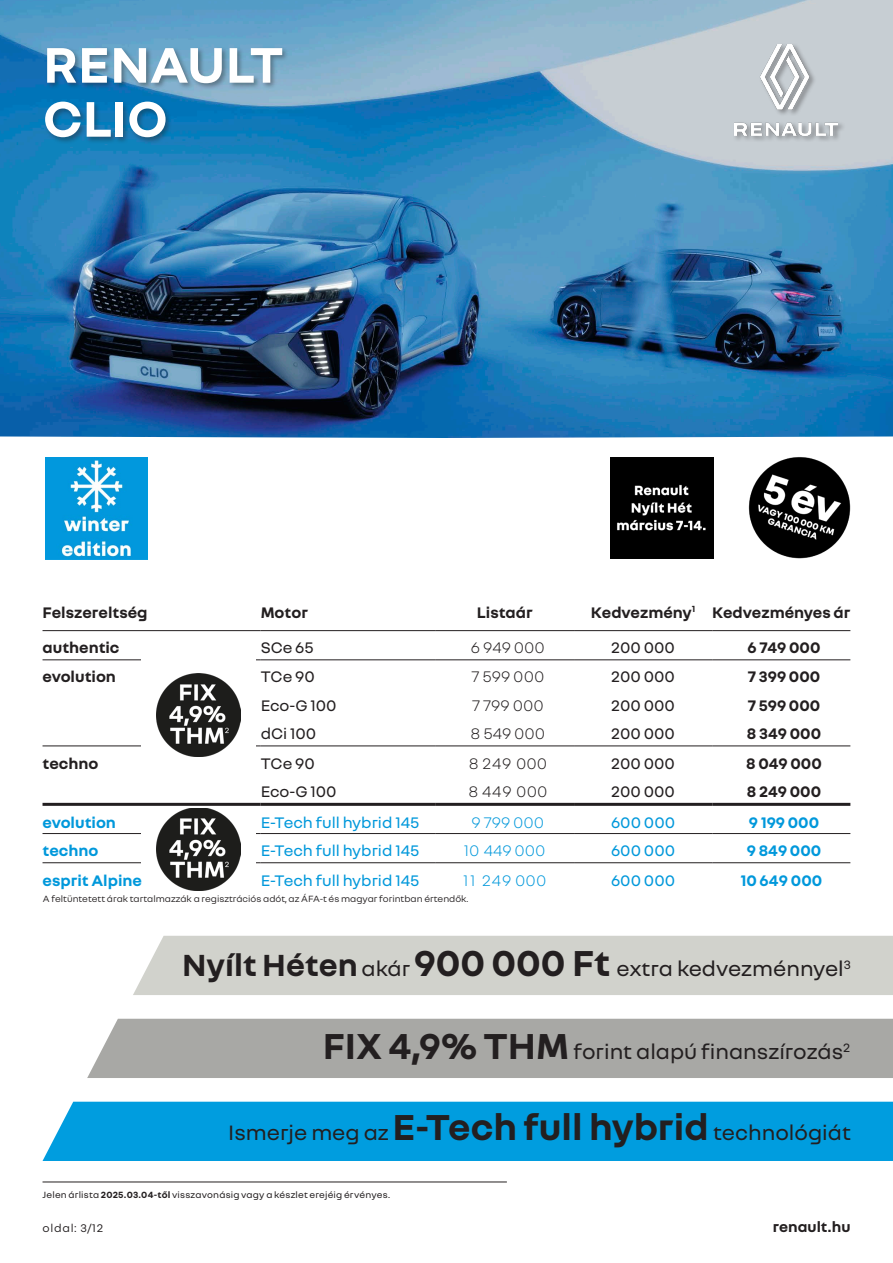
<style>
.page{position:relative;width:893px;height:1263px;background:#fff}
.page>*{position:absolute;margin:0;border:0;box-sizing:border-box;transform-origin:0 0}
.t1{font:700 54px/54px "Nouvel R";letter-spacing:.005em;color:#fff}
.t2{font:22.5px "Nouvel R";color:#231f20}
.t3{font:700 16.5px "Nouvel R";color:#231f20}
.t4{font:16.5px "Nouvel R";color:#0098db}
.t5{font:16.5px "Nouvel R";color:#231f20}
.t6{font:700 16.5px "Nouvel R";color:#0098db}
.t7{font:300 16.5px "Nouvel R";color:#231f20}
.t8{font:300 16.5px "Nouvel R";color:#0098db}
.povinne_ruceni{font:700 15.75px "Nouvel R";color:#231f20}
.t9{font:12px "Nouvel R";letter-spacing:.06em;color:#231f20}
.t10{font:9.75px "Nouvel R";color:#231f20}
.t11{font:9.75px "Nouvel R";letter-spacing:.02em;color:#231f20}
.s1{font-weight:700;font-size:33px}
.s2{font-weight:700;font-size:39px}
.s3{font-weight:700}
</style>
<div class="page">
<img style="left:0;top:0;width:893px;height:438px">
<div style="left:43px;top:46px;width:246px;height:99px;background:#231f20;opacity:.4"></div>
<hr style="left:43px;top:1181px;width:464px;height:1px;background:#231f20">
<div style="left:733px;top:43px;width:113px;height:100px;background:#231f20;opacity:.4"></div>
<img style="left:734px;top:45px;width:104px;height:91px">
<hr style="left:43px;top:630px;width:218px;height:1px;background:#231f20">
<hr style="left:261px;top:630px;width:175px;height:1px;background:#231f20">
<hr style="left:436px;top:630px;width:138px;height:1px;background:#231f20">
<hr style="left:574px;top:630px;width:138px;height:1px;background:#231f20">
<hr style="left:712px;top:630px;width:138px;height:1px;background:#231f20">
<hr style="left:43px;top:659px;width:218px;height:1px;background:#231f20">
<hr style="left:261px;top:659px;width:175px;height:1px;background:#231f20">
<hr style="left:436px;top:659px;width:138px;height:1px;background:#231f20">
<hr style="left:574px;top:659px;width:138px;height:1px;background:#231f20">
<hr style="left:712px;top:659px;width:138px;height:1px;background:#231f20">
<hr style="left:43px;top:745px;width:218px;height:1px;background:#231f20">
<hr style="left:261px;top:745px;width:175px;height:1px;background:#231f20">
<hr style="left:436px;top:745px;width:138px;height:1px;background:#231f20">
<hr style="left:574px;top:745px;width:138px;height:1px;background:#231f20">
<hr style="left:712px;top:745px;width:138px;height:1px;background:#231f20">
<hr style="left:43px;top:833px;width:218px;height:1px;background:#231f20">
<hr style="left:261px;top:833px;width:175px;height:1px;background:#231f20">
<hr style="left:436px;top:833px;width:138px;height:1px;background:#231f20">
<hr style="left:574px;top:833px;width:138px;height:1px;background:#231f20">
<hr style="left:712px;top:833px;width:138px;height:1px;background:#231f20">
<hr style="left:43px;top:803px;width:218px;height:3px;background:#231f20">
<hr style="left:261px;top:803px;width:175px;height:3px;background:#231f20">
<hr style="left:436px;top:803px;width:138px;height:3px;background:#231f20">
<hr style="left:574px;top:803px;width:138px;height:3px;background:#231f20">
<hr style="left:712px;top:803px;width:138px;height:3px;background:#231f20">
<hr style="left:43px;top:862px;width:218px;height:1px;background:#231f20">
<hr style="left:261px;top:862px;width:175px;height:1px;background:#231f20">
<hr style="left:436px;top:862px;width:138px;height:1px;background:#231f20">
<hr style="left:574px;top:862px;width:138px;height:1px;background:#231f20">
<hr style="left:712px;top:862px;width:138px;height:1px;background:#231f20">
<img style="left:749px;top:457px;width:101px;height:101px">
<img style="left:611px;top:457px;width:102px;height:101px">
<div style="left:133px;top:936px;width:760px;height:59px;background:#d1d2cc"></div>
<div style="left:87px;top:1019px;width:806px;height:59px;background:#a8a8a5"></div>
<div style="left:43px;top:1102px;width:850px;height:59px;background:#009ddf"></div>
<div style="left:141px;top:654px;width:115px;height:11px;background:#fff"></div>
<div style="left:141px;top:733px;width:115px;height:15px;background:#fff"></div>
<div style="left:141px;top:858px;width:115px;height:15px;background:#fff"></div>
<div style="left:141px;top:827px;width:115px;height:13px;background:#fff"></div>
<img style="left:157px;top:808px;width:83px;height:83px">
<img style="left:157px;top:673px;width:83px;height:84px">
<img style="left:45px;top:457px;width:102px;height:102px">
<p class="t1" style="left:43px;top:35px;width:242px">RENAULT<br>CLIO</p>
<p class="t3" style="left:43px;top:602px;width:107px">Felszereltség</p>
<p class="t3" style="left:261px;top:602px;width:49px">Motor</p>
<p class="t3" style="left:477px;top:602px;width:57px">Listaár</p>
<p class="t3" style="left:591px;top:602px;width:106px">Kedvezmény<sup>1</sup></p>
<p class="t3" style="left:712px;top:602px;width:140px">Kedvezményes ár</p>
<p class="t3" style="left:43px;top:637px;width:79px">authentic</p>
<p class="t5" style="left:261px;top:637px;width:55px">SCe 65</p>
<p class="t7" style="left:471px;top:637px;width:76px">6 949 000</p>
<p class="t5" style="left:611px;top:637px;width:65px">200 000</p>
<p class="t3" style="left:748px;top:637px;width:74px">6 749 000</p>
<p class="t3" style="left:43px;top:666px;width:75px">evolution</p>
<p class="t5" style="left:261px;top:666px;width:56px">TCe 90</p>
<p class="t7" style="left:471px;top:666px;width:74px">7 599 000</p>
<p class="t5" style="left:611px;top:666px;width:65px">200 000</p>
<p class="t3" style="left:748px;top:666px;width:74px">7 399 000</p>
<p class="t5" style="left:261px;top:694px;width:77px">Eco-G 100</p>
<p class="t7" style="left:472px;top:695px;width:73px">7 799 000</p>
<p class="t5" style="left:611px;top:694px;width:65px">200 000</p>
<p class="t3" style="left:748px;top:694px;width:74px">7 599 000</p>
<p class="t5" style="left:261px;top:723px;width:57px">dCi 100</p>
<p class="t7" style="left:470px;top:723px;width:76px">8 549 000</p>
<p class="t5" style="left:611px;top:723px;width:65px">200 000</p>
<p class="t3" style="left:747px;top:723px;width:76px">8 349 000</p>
<p class="t3" style="left:43px;top:753px;width:57px">techno</p>
<p class="t5" style="left:261px;top:753px;width:56px">TCe 90</p>
<p class="t7" style="left:469px;top:753px;width:80px">8 249 000</p>
<p class="t5" style="left:611px;top:753px;width:65px">200 000</p>
<p class="t3" style="left:746px;top:753px;width:77px">8 049 000</p>
<p class="t5" style="left:261px;top:781px;width:77px">Eco-G 100</p>
<p class="t7" style="left:468px;top:781px;width:80px">8 449 000</p>
<p class="t5" style="left:611px;top:781px;width:65px">200 000</p>
<p class="t3" style="left:747px;top:781px;width:76px">8 249 000</p>
<p class="t6" style="left:43px;top:811px;width:75px">evolution</p>
<p class="t4" style="left:261px;top:811px;width:160px">E-Tech full hybrid 145</p>
<p class="t8" style="left:471px;top:812px;width:74px">9 799 000</p>
<p class="t4" style="left:611px;top:811px;width:66px">600 000</p>
<p class="t6" style="left:749px;top:811px;width:72px">9 199 000</p>
<p class="t6" style="left:43px;top:840px;width:57px">techno</p>
<p class="t4" style="left:261px;top:840px;width:160px">E-Tech full hybrid 145</p>
<p class="t8" style="left:464px;top:840px;width:83px">10 449 000</p>
<p class="t4" style="left:611px;top:840px;width:66px">600 000</p>
<p class="t6" style="left:747px;top:840px;width:76px">9 849 000</p>
<p class="t6" style="left:43px;top:869px;width:101px">esprit Alpine</p>
<p class="t4" style="left:261px;top:869px;width:160px">E-Tech full hybrid 145</p>
<p class="t8" style="left:463px;top:870px;width:84px">11 249 000</p>
<p class="t4" style="left:611px;top:869px;width:66px">600 000</p>
<p class="t6" style="left:740px;top:869px;width:83px">10 649 000</p>
<p class="t10" style="left:43px;top:892px;width:427px">A feltüntetett árak tartalmazzák a regisztrációs adót, az ÁFA-t és magyar forintban értendők.</p>
<p class="t2" style="left:182px;top:954px;width:670px"><span class="s1">Nyílt Héten</span> akár <span class="s2">900 000 Ft</span> extra kedvezménnyel<sup>3</sup></p>
<p class="t2" style="left:323px;top:1037px;width:529px"><span class="s2">FIX 4,9% THM</span> forint alapú finanszírozás<sup>2</sup></p>
<p class="t2" style="left:228px;top:1118px;width:624px">Ismerje meg az <span class="s2">E-Tech full hybrid</span> technológiát</p>
<p class="t11" style="left:43px;top:1188px;width:349px">Jelen árlista <span class="s3">2025.03.04-től</span> visszavonásig vagy a készlet erejéig érvényes.</p>
<p class="t9" style="left:43px;top:1220px;width:62px">oldal: 3/12</p>
<p class="povinne_ruceni" style="left:773px;top:1216px;width:79px">renault.hu</p>
</div>
